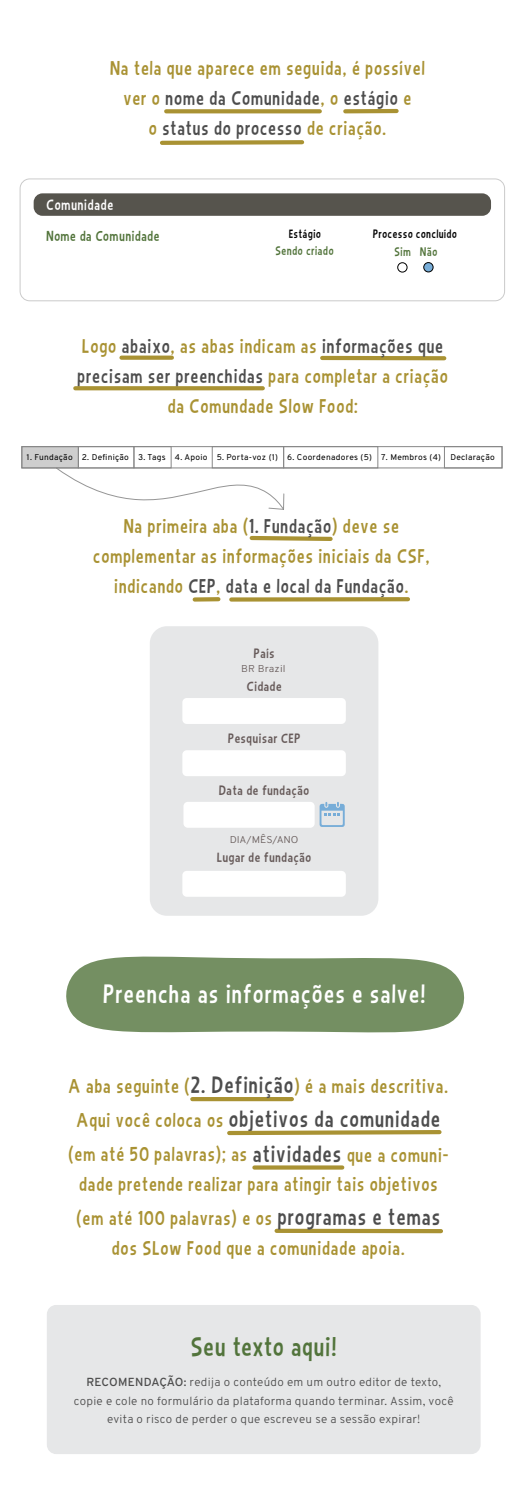
<style>
.page{position:relative;width:522px;height:1500px;background:#fff}
.page>*{position:absolute;margin:0;border:0;box-sizing:border-box;transform-origin:0 0}
.t1{font:27px "Bimbo JVE";color:#52743b}
.t2{font:26.4px "Bimbo JVE";letter-spacing:.025em;color:#fff}
.t3{font:23.4px "Bimbo JVE";letter-spacing:.025em;color:#4d4d4d}
.t4{font:20.04px/29.7px "Bimbo JVE";letter-spacing:.025em;color:#a99233;text-align:center}
.t5{font:15.15px "Bimbo JVE";letter-spacing:.025em;color:#fff}
.t6{font:14.58px "Bimbo JVE";letter-spacing:.02em;color:#52743b}
.t7{font:13.5px "Bimbo JVE";letter-spacing:.015em;color:#665a59;scale:1.07 1}
.t8{font:12.51px "Bimbo JVE";letter-spacing:.02em;color:#52743b}
.t9{font:12.09px "Bimbo JVE";letter-spacing:.025em;color:#000}
.t10{font:300 11.7px/18.6px "Overpass";letter-spacing:.025em;color:#4d4d4d;text-align:center}
.t11{font:300 9.9px "Overpass";color:#665a59;scale:1.07 1}
.t12{font:8.4px "Overpass";letter-spacing:.035em;color:#000}
.s1{color:#4d4d4d}
.s2{font-size:23.4px;color:#4d4d4d}
.s3{font-size:20.04px;color:#a99233}
.s4{font-weight:600}
</style>
<div class="page">
<svg style="left:320px;top:355px;width:127px;height:6px"></svg>
<svg style="left:274px;top:1228px;width:169px;height:6px"></svg>
<hr style="left:192px;top:1097px;width:100px;height:4px;background:#a99233">
<svg style="left:66px;top:956px;width:398px;height:76px;background:#7f986e"></svg>
<svg style="left:249px;top:535px;width:84px;height:6px"></svg>
<div style="left:34px;top:193px;width:457px;height:23px;background:#56544d;border-radius:9px"></div>
<div style="left:398px;top:263px;width:9px;height:9px;border:1px solid #000;border-radius:50%"></div>
<div style="left:424px;top:263px;width:9px;height:9px;background:#77add8;border-radius:50%"></div>
<div style="left:424px;top:262px;width:9px;height:10px;border:1px solid #000;border-radius:50%"></div>
<svg style="left:166px;top:109px;width:154px;height:4px"></svg>
<svg style="left:343px;top:108px;width:56px;height:6px"></svg>
<svg style="left:160px;top:140px;width:145px;height:5px"></svg>
<div style="left:20px;top:179px;width:485px;height:122px;border:1px solid #cbcbcb;border-radius:10px"></div>
<svg style="left:122px;top:356px;width:50px;height:4px"></svg>
<svg style="left:75px;top:386px;width:188px;height:4px"></svg>
<svg style="left:192px;top:597px;width:218px;height:5px"></svg>
<svg style="left:21px;top:446px;width:481px;height:64px"></svg>
<div style="left:150px;top:626px;width:228px;height:290px;background:#e6e7e8;border-radius:17px"></div>
<div style="left:182px;top:698px;width:164px;height:26px;background:#fff;border-radius:4px"></div>
<div style="left:182px;top:750px;width:164px;height:26px;background:#fff;border-radius:4px"></div>
<div style="left:182px;top:871px;width:164px;height:26px;background:#fff;border-radius:4px"></div>
<div style="left:183px;top:802px;width:132px;height:26px;background:#fff;border-radius:4px"></div>
<svg style="left:320px;top:802px;width:25px;height:25px"></svg>
<svg style="left:227px;top:1130px;width:215px;height:6px"></svg>
<svg style="left:254px;top:1165px;width:88px;height:4px"></svg>
<div style="left:47px;top:1305px;width:434px;height:149px;background:#e6e7e8;border-radius:9px"></div>
<p class="t4" style="left:110px;top:54px;width:317px">Na tela que aparece em seguida, é possível ver o <span class="s1">nome da Comunidade</span>, o <span class="s1">estágio</span> e<br>o <span class="s1">status do processo</span> de criação.</p>
<p class="t5" style="left:46px;top:196px;width:69px">Comunidade</p>
<p class="t6" style="left:46px;top:228px;width:115px">Nome da Comunidade</p>
<p class="t9" style="left:289px;top:227px;width:34px">Estágio</p>
<p class="t9" style="left:373px;top:227px;width:85px">Processo concluído</p>
<p class="t8" style="left:275px;top:243px;width:60px">Sendo criado</p>
<p class="t8" style="left:394px;top:245px;width:45px">Sim Não</p>
<p class="t4" style="left:77px;top:332px;width:372px">Logo <span class="s1">abaixo</span>, as abas indicam as <span class="s1">informações que precisam ser preenchidas</span> para completar a criação da Comundade Slow Food:</p>
<p class="t12" style="left:27px;top:452px;width:470px">1. Fundação 2. Definição 3. Tags 4. Apoio 5. Porta-voz (1) 6. Coordenadores (5) 7. Membros (4) Declaração</p>
<p class="t4" style="left:93px;top:511px;width:338px">Na primeira aba (<span class="s1">1. Fundação</span>) deve se complementar as informações iniciais da CSF, indicando <span class="s1">CEP</span>, <span class="s1">data e local da Fundação</span>.</p>
<p class="t7" style="left:254px;top:646px;width:21px">País</p>
<p class="t7" style="left:246px;top:679px;width:34px">Cidade</p>
<p class="t11" style="left:241px;top:663px;width:43px">BR Brazil</p>
<p class="t7" style="left:228px;top:731px;width:69px">Pesquisar CEP</p>
<p class="t7" style="left:219px;top:783px;width:86px">Data de fundação</p>
<p class="t11" style="left:230px;top:833px;width:66px">DIA/MÊS/ANO</p>
<p class="t7" style="left:217px;top:850px;width:90px">Lugar de fundação</p>
<h2 class="t2" style="left:103px;top:979px;width:324px">Preencha as informações e salve!</h2>
<p class="t4" style="left:68px;top:1071px;width:382px">A aba seguinte (<span class="s2">2. Definição</span>) é a mais descritiva.</p>
<p class="t3" style="left:76px;top:1106px;width:366px"><span class="s3">Aqui você coloca os</span> objetivos da comunidade</p>
<p class="t4" style="left:68px;top:1140px;width:382px">(em até 50 palavras); as <span class="s2">atividades</span> que a comuni&shy;dade pretende realizar para atingir tais objetivos</p>
<p class="t4" style="left:76px;top:1203px;width:366px">(em até 100 palavras) e os <span class="s2">programas e temas </span>dos SLow Food que a comunidade apoia.</p>
<h1 class="t1" style="left:190px;top:1331px;width:148px">Seu texto aqui!</h1>
<p class="t10" style="left:74px;top:1372px;width:381px"><span class="s4">RECOMENDAÇÃO:</span> redija o conteúdo em um outro editor de texto, copie e cole no formulário da plataforma quando terminar. Assim, você evita o risco de perder o que escreveu se a sessão expirar!</p>
</div>
